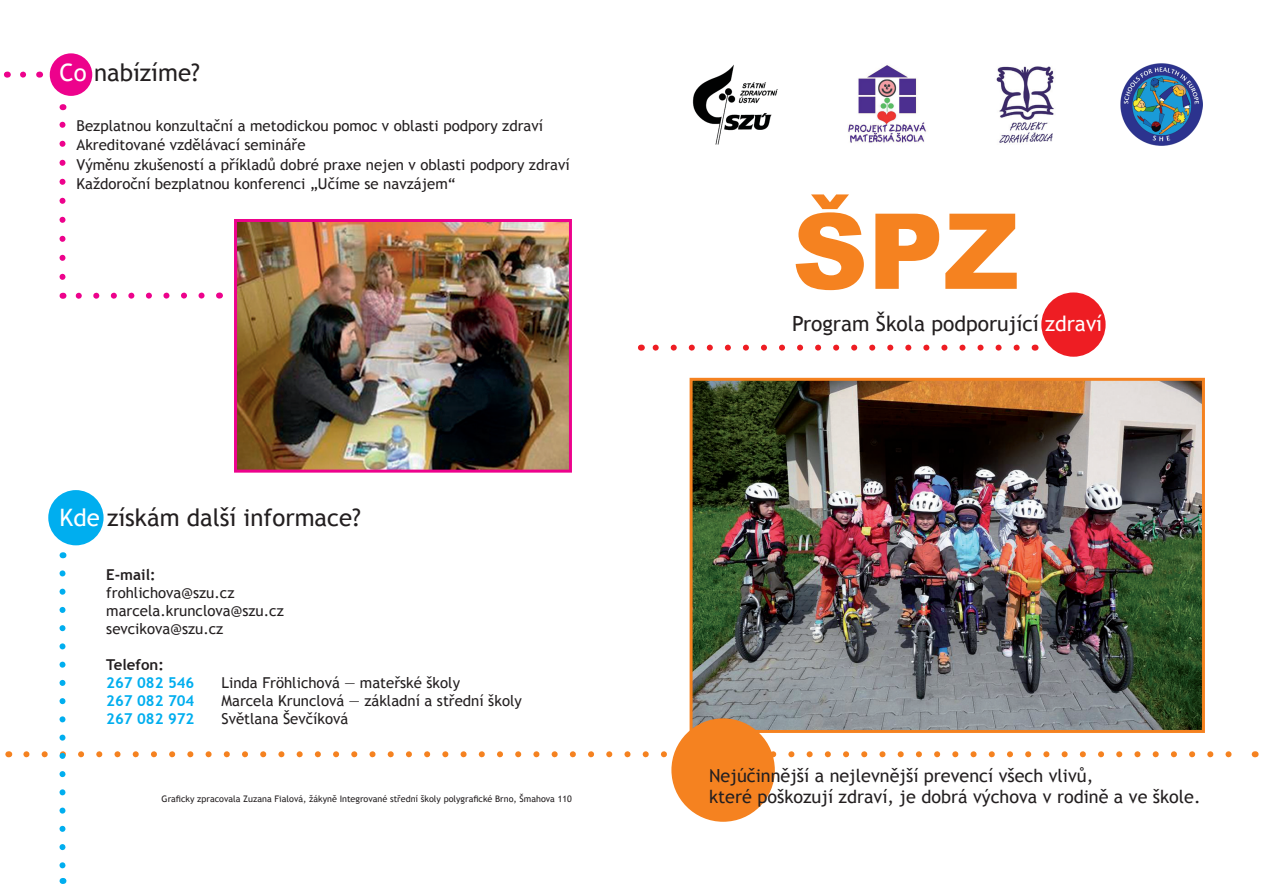
<style>
.page{position:relative;width:1263px;height:893px;background:#fff}
.page>*{position:absolute;margin:0;border:0;box-sizing:border-box;transform-origin:0 0}
.t1{font:900 105px "Arial";color:#f58220}
.t2{font:24px "Trebuchet MS";color:#231f20}
.t3{font:21px "Trebuchet MS";color:#231f20}
.t4{font:18px/21.6px "Trebuchet MS";color:#231f20}
.t5{font:15px/19.5px "Trebuchet MS";color:#231f20}
.t6{font:700 15px "Trebuchet MS";color:#00aeef}
.t7{font:700 15px "Trebuchet MS";color:#231f20}
.t8{font:9px "Trebuchet MS";color:#231f20}
.s1{color:#fff}
</style>
<div class="page">
<div style="left:48px;top:490px;width:56px;height:55px;background:#00aeef;border-radius:50%"></div>
<svg style="left:75px;top:293px;width:127px;height:6px"></svg>
<svg style="left:59px;top:121px;width:7px;height:156px"></svg>
<svg style="left:23px;top:72px;width:4px;height:6px"></svg>
<div style="left:50px;top:53px;width:42px;height:43px;background:#ed028c;border-radius:50%"></div>
<img style="left:693px;top:382px;width:508px;height:191px">
<div style="left:1041px;top:292px;width:64px;height:65px;background:#ee1d23;border-radius:50%"></div>
<img style="left:692px;top:64px;width:86px;height:81px">
<img style="left:1120px;top:64px;width:83px;height:81px">
<img style="left:996px;top:66px;width:58px;height:78px">
<img style="left:848px;top:65px;width:79px;height:78px">
<img style="left:238px;top:223px;width:330px;height:246px">
<div style="left:234px;top:219px;width:338px;height:254px;border:3px solid #ed028c"></div>
<svg style="left:652px;top:345px;width:365px;height:6px"></svg>
<svg style="left:26px;top:573px;width:1206px;height:296px"></svg>
<h2 class="t2" style="left:60px;top:59px;width:142px"><span class="s1">Co</span> nabízíme?</h2>
<p class="t5" style="left:77px;top:116px;width:495px">Bezplatnou konzultační a metodickou pomoc v oblasti podpory zdraví Akreditované vzdělávací semináře<br>Výměnu zkušeností a příkladů dobré praxe nejen v oblasti podpory zdraví Každoroční bezplatnou konferenci „Učíme se navzájem“</p>
<h2 class="t2" style="left:60px;top:503px;width:303px"><span class="s1">Kde</span> získám další informace?</h2>
<p class="t7" style="left:106px;top:565px;width:51px">E-mail:</p>
<p class="t5" style="left:106px;top:584px;width:179px;line-height:18px">frohlichova@szu.cz marcela.krunclova@szu.cz sevcikova@szu.cz</p>
<p class="t7" style="left:106px;top:655px;width:59px">Telefon:</p>
<p class="t6" style="left:106px;top:673px;width:90px">267 082 546</p>
<p class="t5" style="left:222px;top:673px;width:240px">Linda Fröhlichová — mateřské školy</p>
<p class="t6" style="left:106px;top:691px;width:90px">267 082 704</p>
<p class="t5" style="left:222px;top:691px;width:302px">Marcela Krunclová — základní a střední školy</p>
<p class="t6" style="left:106px;top:709px;width:90px">267 082 972</p>
<p class="t5" style="left:222px;top:709px;width:128px">Světlana Ševčíková</p>
<p class="t8" style="left:162px;top:793px;width:412px">Graficky zpracovala Zuzana Fialová, žákyně Integrované střední školy polygrafické Brno, Šmahova 110</p>
<h1 class="t1" style="left:792px;top:175px;width:229px">ŠPZ</h1>
<h3 class="t3" style="left:792px;top:311px;width:311px">Program Škola podporující <span class="s1">zdraví</span></h3>
<p class="t4" style="left:709px;top:765px;width:493px">Nejúčinnější a nejlevnější prevencí všech vlivů,<br>které poškozují zdraví, je dobrá výchova v rodině a ve škole.</p>
</div>
